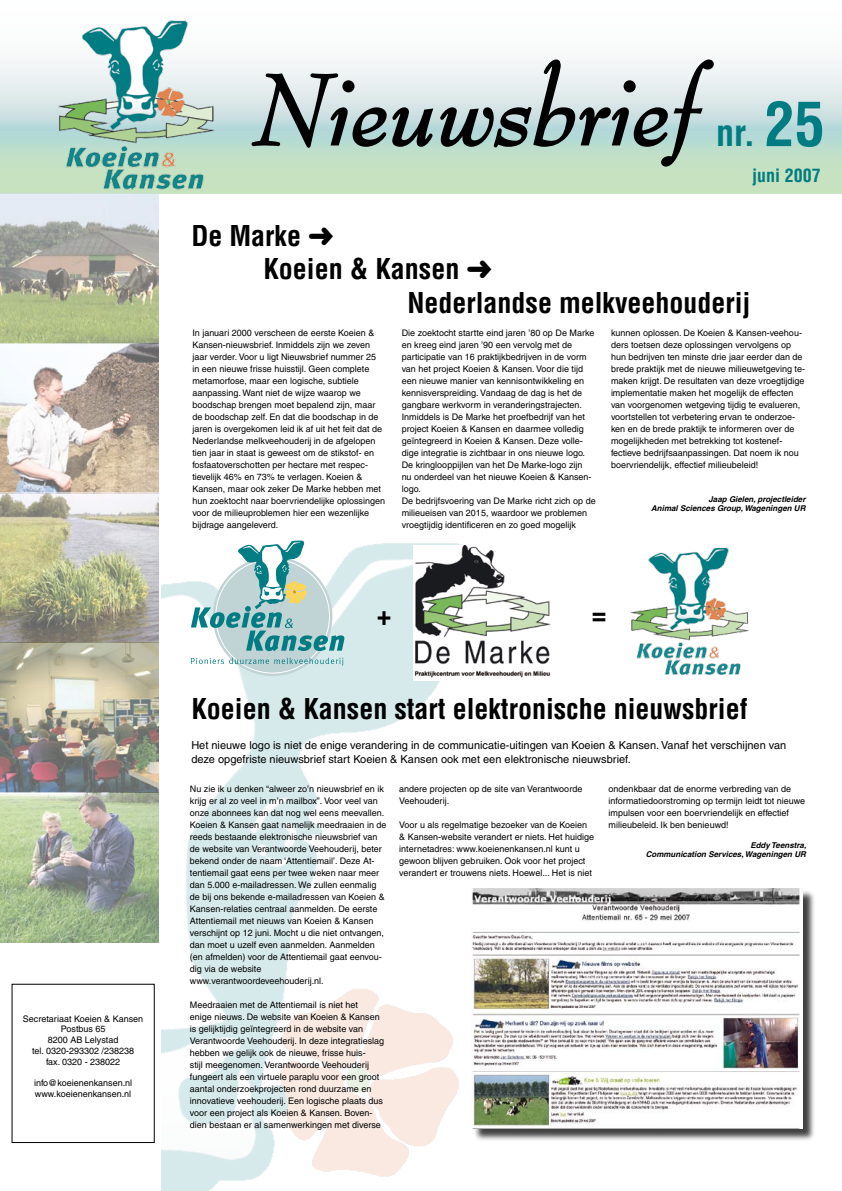
<style>
.page{position:relative;width:842px;height:1191px;background:#fff}
.page>*{position:absolute;margin:0;border:0;box-sizing:border-box;transform-origin:0 0}
.t1{font:italic 110px "Bernhard Modern Std";color:#000}
.t2{font:700 condensed 36px "Helvetica";color:#007c82}
.t3{font:700 condensed 28px "Helvetica";color:#000}
.t4{font:700 condensed 18px "Helvetica";color:#007c82}
.t5{font:11px/13.2px "Helvetica";color:#000}
.t6{font:9px/12px "Helvetica";color:#000}
.t7{font:italic 700 8px/9.6px "Helvetica";color:#000;text-align:right}
.s1{font-size:60px}
</style>
<div class="page">
<img style="left:0;top:193px;width:159px;height:749px">
<img style="left:162px;top:540px;width:407px;height:651px">
<svg style="left:0;top:60px;width:842px;height:133px"></svg>
<img style="left:58px;top:20px;width:161px;height:175px">
<svg style="left:250px;top:59px;width:465px;height:109px"></svg>
<div style="left:472px;top:890px;width:344px;height:252px;background:#000;opacity:.75"></div>
<img style="left:472px;top:889px;width:330px;height:239px">
<div style="left:213px;top:556px;width:119px;height:120px;background:#c0d3d5;border-radius:50%"></div>
<svg style="left:191px;top:657px;width:152px;height:8px"></svg>
<svg style="left:191px;top:541px;width:153px;height:110px"></svg>
<img style="left:414px;top:545px;width:139px;height:135px">
<img style="left:630px;top:547px;width:119px;height:128px">
<p class="t6" style="left:23px;top:1013px;width:122px;line-height:10.8px;text-align:center">Secretariaat Koeien &amp; Kansen<br>Postbus 65<br>8200 AB Lelystad<br>tel. 0320-293302 /238238<br>fax. 0320 - 238022</p>
<p class="t6" style="left:34px;top:1077px;width:100px;line-height:10.8px">info@koeienenkansen.nl www.koeienenkansen.nl</p>
<h1 class="t1" style="left:252px;top:54px;width:448px">Nieuwsbrief</h1>
<h2 class="t2" style="left:716px;top:110px;width:110px">nr. <span class="s1">25</span></h2>
<h3 class="t4" style="left:752px;top:164px;width:70px">juni 2007</h3>
<h3 class="t3" style="left:191px;top:218px;width:144px">De Marke ➜</h3>
<h3 class="t3" style="left:263px;top:251px;width:230px">Koeien &amp; Kansen ➜</h3>
<h3 class="t3" style="left:407px;top:285px;width:344px">Nederlandse melkveehouderij</h3>
<p class="t6" style="left:192px;top:327px;width:194px">In januari 2000 verscheen de eerste Koeien &amp; Kansen-nieuwsbrief. Inmiddels zijn we zeven jaar verder. Voor u ligt Nieuwsbrief nummer 25 in een nieuwe frisse huisstijl. Geen complete metamorfose, maar een logische, subtiele aanpassing. Want niet de wijze waarop we boodschap brengen moet bepalend zijn, maar de boodschap zelf. En dat die boodschap in de jaren is overgekomen leid ik af uit het feit dat de Nederlandse melkveehouderij in de afgelopen tien jaar in staat is geweest om de stikstof- en fosfaatoverschotten per hectare met respec&shy;tievelijk 46% en 73% te verlagen. Koeien &amp; Kansen, maar ook zeker De Marke hebben met hun zoektocht naar boervriendelijke oplossingen voor de milieuproblemen hier een wezenlijke bijdrage aangeleverd.</p>
<p class="t6" style="left:402px;top:327px;width:195px">Die zoektocht startte eind jaren ’80 op De Marke en kreeg eind jaren ’90 een vervolg met de participatie van 16 praktijkbedrijven in de vorm van het project Koeien &amp; Kansen. Voor die tijd een nieuwe manier van kennisontwikkeling en kennisverspreiding. Vandaag de dag is het de gangbare werkvorm in veranderingstrajecten.<br>Inmiddels is De Marke het proefbedrijf van het project Koeien &amp; Kansen en daarmee volledig geïntegreerd in Koeien &amp; Kansen. Deze volle&shy;dige integratie is zichtbaar in ons nieuwe logo.<br>De kringlooppijlen van het De Marke-logo zijn<br>nu onderdeel van het nieuwe Koeien &amp; Kansen&shy;logo.<br>De bedrijfsvoering van De Marke richt zich op de milieueisen van 2015, waardoor we problemen vroegtijdig identificeren en zo goed mogelijk</p>
<p class="t6" style="left:611px;top:327px;width:196px">kunnen oplossen. De Koeien &amp; Kansen-veehou&shy;ders toetsen deze oplossingen vervolgens op hun bedrijven ten minste drie jaar eerder dan de brede praktijk met de nieuwe milieuwetgeving te&shy;maken krijgt. De resultaten van deze vroegtijdige implementatie maken het mogelijk de effecten van voorgenomen wetgeving tijdig te evalueren, voortstellen tot verbetering ervan te onderzoe&shy;ken en de brede praktijk te informeren over de mogelijkheden met betrekking tot kostenef&shy;fectieve bedrijfsaanpassingen. Dat noem ik nou boervriendelijk, effectief milieubeleid!</p>
<p class="t7" style="left:651px;top:494px;width:156px">Jaap Gielen, projectleider<br>Animal Sciences Group, Wageningen UR</p>
<h3 class="t3" style="left:377px;top:597px;width:15px">+</h3>
<h3 class="t3" style="left:592px;top:596px;width:15px">=</h3>
<h3 class="t3" style="left:191px;top:691px;width:558px">Koeien &amp; Kansen start elektronische nieuwsbrief</h3>
<p class="t5" style="left:191px;top:739px;width:596px">Het nieuwe logo is niet de enige verandering in de communicatie-uitingen van Koeien &amp; Kansen. Vanaf het verschijnen van deze opgefriste nieuwsbrief start Koeien &amp; Kansen ook met een elektronische nieuwsbrief.</p>
<p class="t6" style="left:190px;top:783px;width:198px">Nu zie ik u denken “alweer zo’n nieuwsbrief en ik krijg er al zo veel in m’n mailbox”. Voor veel van onze abonnees kan dat nog wel eens meevallen.<br>Koeien &amp; Kansen gaat namelijk meedraaien in de reeds bestaande elektronische nieuwsbrief van de website van Verantwoorde Veehouderij, beter bekend onder de naam ‘Attentiemail’. Deze At&shy;tentiemail gaat eens per twee weken naar meer dan 5.000 e-mailadressen. We zullen eenmalig de bij ons bekende e-mailadressen van Koeien &amp; Kansen-relaties centraal aanmelden. De eerste Attentiemail met nieuws van Koeien &amp; Kansen verschijnt op 12 juni. Mocht u die niet ontvangen, dan moet u uzelf even aanmelden. Aanmelden (en afmelden) voor de Attentiemail gaat eenvou&shy;dig via de website www.verantwoordeveehouderij.nl.</p>
<p class="t6" style="left:190px;top:999px;width:196px">Meedraaien met de Attentiemail is niet het<br>enige nieuws. De website van Koeien &amp; Kansen is gelijktijdig geïntegreerd in de website van Verantwoorde Veehouderij. In deze integratieslag hebben we gelijk ook de nieuwe, frisse huis-<br>stijl meegenomen. Verantwoorde Veehouderij fungeert als een virtuele paraplu voor een groot aantal onderzoekprojecten rond duurzame en innovatieve veehouderij. Een logische plaats dus voor een project als Koeien &amp; Kansen. Boven&shy;dien bestaan er al samenwerkingen met diverse</p>
<p class="t6" style="left:399px;top:783px;width:185px">andere projecten op de site van Verantwoorde<br>Veehouderij.</p>
<p class="t6" style="left:399px;top:819px;width:196px">Voor u als regelmatige bezoeker van de Koeien &amp; Kansen-website verandert er niets. Het huidige internetadres: www.koeienenkansen.nl kunt u gewoon blijven gebruiken. Ook voor het project verandert er trouwens niets. Hoewel... Het is niet</p>
<p class="t6" style="left:609px;top:783px;width:198px">ondenkbaar dat de enorme verbreding van de informatiedoorstroming op termijn leidt tot nieuwe impulsen voor een boervriendelijk en effectief milieubeleid. Ik ben benieuwd!</p>
<p class="t7" style="left:646px;top:839px;width:162px">Eddy Teenstra,<br>Communication Services, Wageningen UR</p>
</div>
